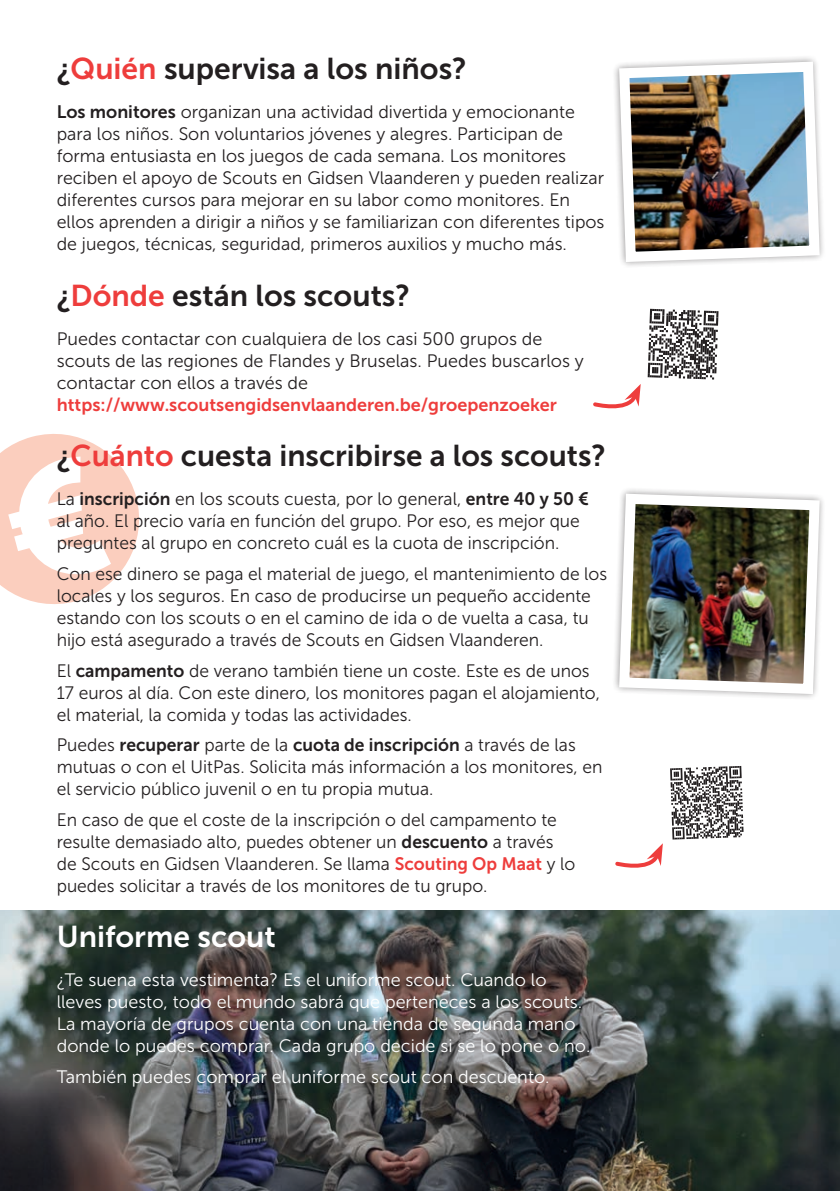
<style>
.page{position:relative;width:840px;height:1191px;background:#fff}
.page>*{position:absolute;margin:0;border:0;box-sizing:border-box;transform-origin:0 0}
.Titel_1{font:30px "Museo Sans 700";color:#231f20}
.Titel_1-2{font:30px "Museo Sans 700";color:#fff}
.body_text{font:18px/22px "Museo Sans 300";color:#231f20}
.body_text-2{font:18px/22px "Museo Sans 300";color:#fff}
.s1{color:#ee3d3c}
.s2{font-family:"Museo Sans 700"}
.s3{font-family:"Museo Sans 700";color:#ee3d3c}
</style>
<div class="page">
<img style="left:0;top:910px;width:839px;height:281px">
<svg style="left:647px;top:309px;width:71px;height:70px"></svg>
<svg style="left:670px;top:766px;width:73px;height:73px"></svg>
<svg style="left:593px;top:384px;width:47px;height:25px"></svg>
<svg style="left:615px;top:844px;width:47px;height:24px"></svg>
<img style="left:614px;top:57px;width:209px;height:209px">
<img style="left:614px;top:489px;width:209px;height:209px">
<svg style="left:0;top:434px;width:139px;height:170px"></svg>
<p class="Titel_1" style="left:57px;top:52px;width:411px">¿<span class="s1">Quién</span> supervisa a los niños?</p>
<p class="body_text" style="left:57px;top:101px;width:549px"><span class="s2">Los monitores</span> organizan una actividad divertida y emocionante para los niños. Son voluntarios jóvenes y alegres. Participan de forma entusiasta en los juegos de cada semana. Los monitores reciben el apoyo de Scouts en Gidsen Vlaanderen y pueden realizar diferentes cursos para mejorar en su labor como monitores. En ellos aprenden a dirigir a niños y se familiarizan con diferentes tipos de juegos, técnicas, seguridad, primeros auxilios y mucho más.</p>
<p class="Titel_1" style="left:57px;top:279px;width:355px">¿<span class="s1">Dónde</span> están los scouts?</p>
<p class="body_text" style="left:57px;top:328px;width:528px">Puedes contactar con cualquiera de los casi 500 grupos de scouts de las regiones de Flandes y Bruselas. Puedes buscarlos y contactar con ellos a través de <span class="s3">https://www.scoutsengidsenvlaanderen.be/groepenzoeker</span></p>
<p class="Titel_1" style="left:57px;top:439px;width:550px">¿<span class="s1">Cuánto</span> cuesta inscribirse a los scouts?</p>
<p class="body_text" style="left:57px;top:488px;width:533px">La <span class="s2">inscripción</span> en los scouts cuesta, por lo general, <span class="s2">entre 40 y 50 € </span>al año. El precio varía en función del grupo. Por eso, es mejor que preguntes al grupo en concreto cuál es la cuota de inscripción.</p>
<p class="body_text" style="left:57px;top:563px;width:551px">Con ese dinero se paga el material de juego, el mantenimiento de los locales y los seguros. En caso de producirse un pequeño accidente estando con los scouts o en el camino de ida o de vuelta a casa, tu hijo está asegurado a través de Scouts en Gidsen Vlaanderen.</p>
<p class="body_text" style="left:57px;top:659px;width:544px">El <span class="s2">campamento</span> de verano también tiene un coste. Este es de unos<br>17 euros al día. Con este dinero, los monitores pagan el alojamiento, el material, la comida y todas las actividades.</p>
<p class="body_text" style="left:57px;top:734px;width:547px">Puedes <span class="s2">recuperar</span> parte de la <span class="s2">cuota de inscripción</span> a través de las mutuas o con el UitPas. Solicita más información a los monitores, en el servicio público juvenil o en tu propia mutua.</p>
<p class="body_text" style="left:57px;top:808px;width:520px">En caso de que el coste de la inscripción o del campamento te resulte demasiado alto, puedes obtener un <span class="s2">descuento</span> a través de Scouts en Gidsen Vlaanderen. Se llama <span class="s3">Scouting Op Maat</span> y lo puedes solicitar a través de los monitores de tu grupo.</p>
<p class="Titel_1-2" style="left:57px;top:920px;width:220px">Uniforme scout</p>
<p class="body_text-2" style="left:57px;top:969px;width:535px">¿Te suena esta vestimenta? Es el uniforme scout. Cuando lo lleves puesto, todo el mundo sabrá que perteneces a los scouts.<br>La mayoría de grupos cuenta con una tienda de segunda mano donde lo puedes comprar. Cada grupo decide si se lo pone o no.</p>
<p class="body_text-2" style="left:57px;top:1065px;width:494px">También puedes comprar el uniforme scout con descuento.</p>
</div>
